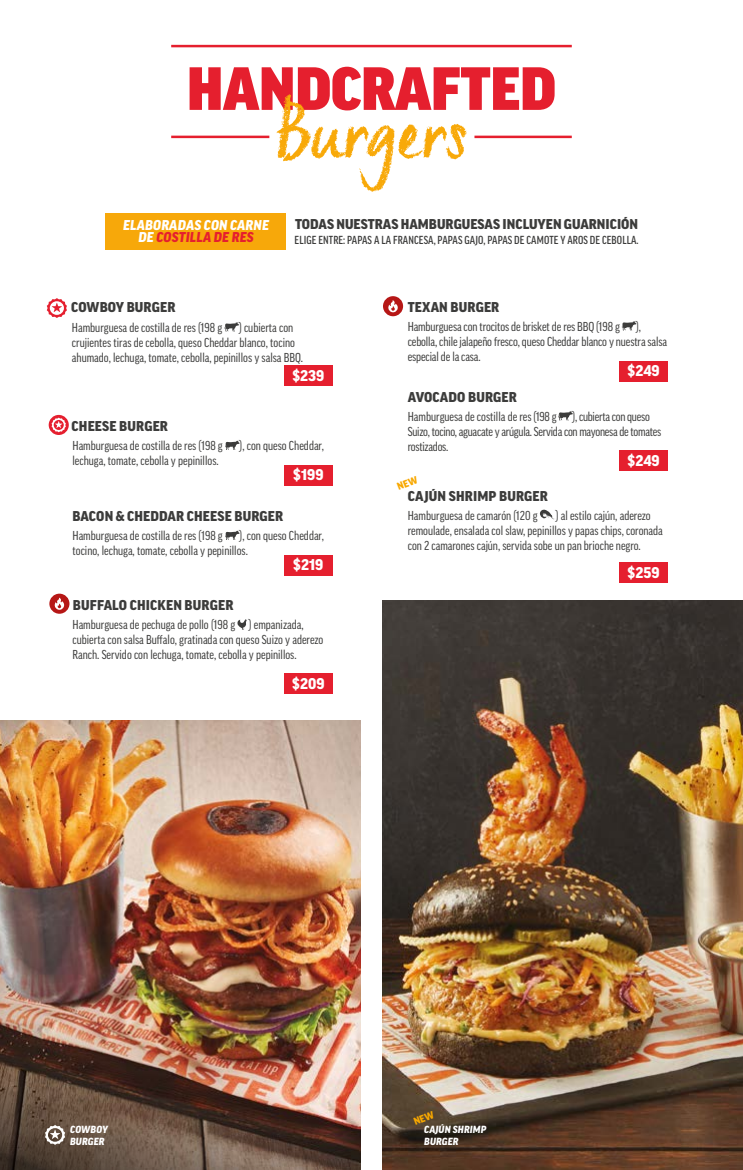
<style>
.page{position:relative;width:743px;height:1170px;background:#fff}
.page>*{position:absolute;margin:0;border:0;box-sizing:border-box;transform-origin:0 0}
.t1{font:900 58.75px "Good Pro";letter-spacing:-.01em;color:#e51f2e}
.t2{font:900 15px "Good Pro";color:#fff}
.t3{font:900 13.75px "Good Pro";letter-spacing:.01em;color:#3c3c3b}
.t4{font:italic 900 13.75px/12.5px "Good Pro";letter-spacing:.01em;color:#fff;text-align:center}
.t5{font:12.5px/15px "Good Pro Cond News";color:#3c3c3b}
.t6{font:12.5px/15px "Good Pro Cond News";letter-spacing:-.02em;color:#3c3c3b}
.t7{font:500 condensed 11.25px "Good Pro";letter-spacing:.01em;color:#3c3c3b}
.t8{font:italic 900 10px/11.2px "Good Pro";letter-spacing:.01em;color:#fff}
.s1{color:#e51f2f}
</style>
<div class="page">
<div style="left:105px;top:214px;width:181px;height:36px;background:#f7a80a"></div>
<img style="left:0;top:720px;width:360px;height:274px">
<img style="left:382px;top:600px;width:360px;height:570px">
<img style="left:0;top:994px;width:360px;height:176px">
<hr style="left:171px;top:45px;width:400px;height:2px;background:#e51f2e">
<hr style="left:171px;top:136px;width:98px;height:2px;background:#e51f2e">
<hr style="left:474px;top:136px;width:97px;height:2px;background:#e51f2e">
<svg style="left:224px;top:322px;width:15px;height:10px"></svg>
<svg style="left:276px;top:94px;width:190px;height:98px"></svg>
<div style="left:284px;top:465px;width:49px;height:20px;background:#e51f2e"></div>
<div style="left:284px;top:365px;width:49px;height:20px;background:#e51f2e"></div>
<div style="left:619px;top:562px;width:49px;height:20px;background:#e51f2e"></div>
<div style="left:619px;top:361px;width:49px;height:20px;background:#e51f2e"></div>
<div style="left:284px;top:555px;width:49px;height:20px;background:#e51f2e"></div>
<div style="left:284px;top:674px;width:49px;height:20px;background:#e51f2e"></div>
<div style="left:619px;top:451px;width:49px;height:20px;background:#e51f2e"></div>
<svg style="left:225px;top:441px;width:15px;height:9px"></svg>
<svg style="left:540px;top:510px;width:15px;height:10px"></svg>
<svg style="left:621px;top:321px;width:15px;height:10px"></svg>
<svg style="left:225px;top:531px;width:15px;height:9px"></svg>
<svg style="left:237px;top:619px;width:10px;height:11px"></svg>
<svg style="left:558px;top:411px;width:15px;height:10px"></svg>
<hr style="left:742px;top:1110px;width:1px;height:60px;background:#516576">
<svg style="left:49px;top:415px;width:20px;height:20px"></svg>
<svg style="left:52px;top:418px;width:14px;height:14px"></svg>
<div style="left:49px;top:594px;width:20px;height:20px;background:#b61716;border-radius:50%"></div>
<svg style="left:55px;top:598px;width:9px;height:12px"></svg>
<div style="left:383px;top:296px;width:20px;height:20px;background:#b61716;border-radius:50%"></div>
<svg style="left:388px;top:300px;width:9px;height:12px"></svg>
<svg style="left:47px;top:298px;width:20px;height:20px"></svg>
<svg style="left:45px;top:1125px;width:20px;height:20px"></svg>
<svg style="left:413px;top:1111px;width:22px;height:14px"></svg>
<h1 class="t1" style="left:187px;top:56px;width:371px">HANDCRAFTED</h1>
<p class="t4" style="left:123px;top:219px;width:147px">ELABORADAS CON CARNE<br>DE <span class="s1">COSTILLA DE RES</span></p>
<p class="t3" style="left:71px;top:299px;width:106px">COWBOY BURGER</p>
<p class="t3" style="left:295px;top:216px;width:344px">TODAS NUESTRAS HAMBURGUESAS INCLUYEN GUARNICIÓN</p>
<p class="t7" style="left:294px;top:234px;width:345px">ELIGE ENTRE: PAPAS A LA FRANCESA, PAPAS GAJO, PAPAS DE CAMOTE Y AROS DE CEBOLLA.</p>
<p class="t3" style="left:408px;top:299px;width:93px">TEXAN BURGER</p>
<p class="t5" style="left:72px;top:320px;width:233px;text-indent:167px">) cubierta con crujientes tiras de cebolla, queso Cheddar blanco, tocino ahumado, lechuga, tomate, cebolla, pepinillos y salsa BBQ.</p>
<p class="t5" style="left:72px;top:320px;width:152px">Hamburguesa de costilla de res (198 g</p>
<p class="t3" style="left:72px;top:419px;width:98px">CHEESE BURGER</p>
<p class="t2" style="left:292px;top:367px;width:33px">$239</p>
<p class="t5" style="left:72px;top:438px;width:152px">Hamburguesa de costilla de res (198 g</p>
<p class="t5" style="left:239px;top:438px;width:86px">), con queso Cheddar,</p>
<p class="t5" style="left:72px;top:453px;width:148px">lechuga, tomate, cebolla y pepinillos.</p>
<p class="t2" style="left:293px;top:467px;width:32px">$199</p>
<p class="t3" style="left:73px;top:509px;width:212px">BACON &amp; CHEDDAR CHEESE BURGER</p>
<p class="t5" style="left:72px;top:528px;width:253px;text-indent:167px">), con queso Cheddar, tocino, lechuga, tomate, cebolla y pepinillos.</p>
<p class="t5" style="left:72px;top:528px;width:152px">Hamburguesa de costilla de res (198 g</p>
<p class="t2" style="left:293px;top:557px;width:32px">$219</p>
<p class="t3" style="left:73px;top:597px;width:162px">BUFFALO CHICKEN BURGER</p>
<p class="t5" style="left:72px;top:617px;width:252px">Hamburguesa de pechuga de pollo (198 g ) empanizada, cubierta con salsa Buffalo, gratinada con queso Suizo y aderezo<br>Ranch. Servido con lechuga, tomate, cebolla y pepinillos.</p>
<p class="t2" style="left:292px;top:675px;width:34px">$209</p>
<p class="t5" style="left:407px;top:319px;width:213px">Hamburguesa con trocitos de brisket de res BBQ (198 g</p>
<p class="t5" style="left:407px;top:319px;width:261px;text-indent:228px">), cebolla, chile jalapeño fresco, queso Cheddar blanco y nuestra salsa especial de la casa.</p>
<p class="t2" style="left:627px;top:363px;width:34px">$249</p>
<p class="t3" style="left:408px;top:389px;width:110px">AVOCADO BURGER</p>
<p class="t5" style="left:407px;top:409px;width:150px">Hamburguesa de costilla de res (198 g</p>
<p class="t6" style="left:407px;top:409px;width:255px;text-indent:165px">), cubierta con queso<br>Suizo, tocino, aguacate y arúgula. Servida con mayonesa de tomates rostizados.</p>
<p class="t3" style="left:408px;top:488px;width:141px">CAJÚN SHRIMP BURGER</p>
<p class="t2" style="left:627px;top:452px;width:34px">$249</p>
<p class="t5" style="left:407px;top:508px;width:256px;text-indent:148px">) al estilo cajún, aderezo remoulade, ensalada col slaw, pepinillos y papas chips, coronada con 2 camarones cajún, servida sobe un pan brioche negro.</p>
<p class="t5" style="left:407px;top:508px;width:131px">Hamburguesa de camarón (120 g</p>
<p class="t2" style="left:627px;top:564px;width:33px">$259</p>
<p class="t8" style="left:70px;top:1124px;width:39px">COWBOY<br>BURGER</p>
<p class="t8" style="left:424px;top:1124px;width:64px">CAJÚN SHRIMP<br>BURGER</p>
</div>
